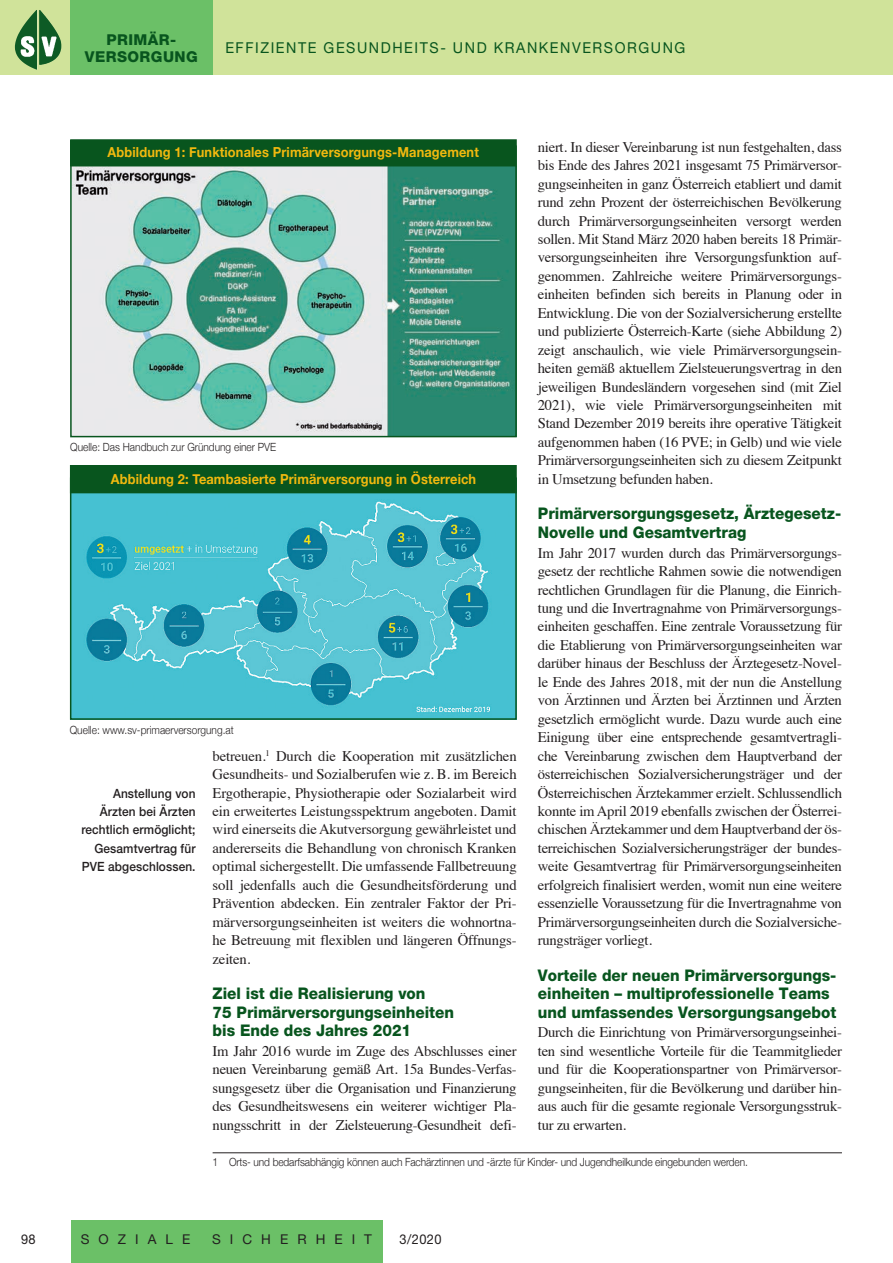
<style>
.page{position:relative;width:893px;height:1263px;background:#fff}
.page>*{position:absolute;margin:0;border:0;box-sizing:border-box;transform-origin:0 0}
.t1{font:800 16.05px/18.5px "Helvetica Neue";color:#08551e;scale:.95 1}
.t2{font:15px "Helvetica Neue LT Std";letter-spacing:.11em;color:#08551e;scale:.95 1}
.t3{font:800 15px/17.5px "Helvetica Neue LT Std";letter-spacing:.03em;color:#08551e;text-align:center}
.t4{font:14.7px/18.5px "Times";letter-spacing:-.02em;color:#231f20;text-align:justify}
.t5{font:700 13.8px "Helvetica Neue";letter-spacing:.01em;color:#f2b90f;scale:.93 1}
.t6{font:13.5px "Helvetica Neue LT Std";letter-spacing:.67em;color:#231f20}
.t7{font:13.5px "Helvetica Neue LT Std";letter-spacing:.67em;color:#231f20;scale:.95 1}
.t8{font:500 12.75px/18.5px "Helvetica Neue";letter-spacing:.01em;color:#231f20;text-align:right;scale:.93 1}
.t9{font:300 11.25px "Helvetica Neue";letter-spacing:-.01em;color:#231f20;scale:.9 1}
</style>
<div class="page">
<div style="left:0;top:0;width:893px;height:74px;background:#d0e39a"></div>
<div style="left:70px;top:0;width:143px;height:74px;background:#6bc067"></div>
<img style="left:39px;top:10px;width:22px;height:55px">
<div style="left:71px;top:1220px;width:312px;height:43px;background:#6bc067"></div>
<hr style="left:213px;top:1152px;width:629px;height:1px;background:#231f20">
<img style="left:73px;top:166px;width:441px;height:268px">
<div style="left:70px;top:145px;width:447px;height:292px;border:2px solid #08551e"></div>
<img style="left:73px;top:493px;width:441px;height:224px">
<div style="left:70px;top:477px;width:447px;height:243px;border:2px solid #08551e"></div>
<div style="left:71px;top:140px;width:445px;height:26px;background:#08551e"></div>
<div style="left:70px;top:139px;width:447px;height:27px;border:2px solid #08551e"></div>
<div style="left:71px;top:466px;width:445px;height:27px;background:#08551e"></div>
<div style="left:70px;top:465px;width:447px;height:28px;border:2px solid #08551e"></div>
<p class="t3" style="left:85px;top:30px;width:114px">PRIMÄR-<br>VERSORGUNG</p>
<p class="t2" style="left:225px;top:39px;width:486px">EFFIZIENTE GESUNDHEITS- UND KRANKENVERSORGUNG</p>
<p class="t4" style="left:538px;top:136px;width:306px">niert. In dieser Vereinbarung ist nun festgehalten, dass bis Ende des Jahres 2021 insgesamt 75 Primärversor&shy;gungseinheiten in ganz Österreich etabliert und damit rund zehn Prozent der österreichischen Bevölkerung durch Primärversorgungseinheiten versorgt werden sollen. Mit Stand März 2020 haben bereits 18 Primär&shy;versorgungseinheiten ihre Versorgungsfunktion auf&shy;genommen. Zahlreiche weitere Primärversorgungs&shy;einheiten befinden sich bereits in Planung oder in Entwicklung. Die von der Sozialversicherung erstellte und publizierte Österreich-Karte (siehe Abbildung 2) zeigt anschaulich, wie viele Primärversorgungsein&shy;heiten gemäß aktuellem Zielsteuerungsvertrag in den jeweiligen Bundesländern vorgesehen sind (mit Ziel 2021), wie viele Primärversorgungseinheiten mit Stand Dezember 2019 bereits ihre operative Tätigkeit aufgenommen haben (16 PVE; in Gelb) und wie viele Primärversorgungseinheiten sich zu diesem Zeitpunkt in Umsetzung befunden haben.</p>
<p class="t1" style="left:538px;top:504px;width:321px">Primärversorgungsgesetz, Ärztegesetz-<br>Novelle und Gesamtvertrag</p>
<p class="t4" style="left:538px;top:542px;width:306px">Im Jahr 2017 wurden durch das Primärversorgungs&shy;gesetz der rechtliche Rahmen sowie die notwendigen rechtlichen Grundlagen für die Planung, die Einrich&shy;tung und die Invertragnahme von Primärversorgungs&shy;einheiten geschaffen. Eine zentrale Voraussetzung für die Etablierung von Primärversorgungseinheiten war darüber hinaus der Beschluss der Ärztegesetz-Novel&shy;le Ende des Jahres 2018, mit der nun die Anstellung von Ärztinnen und Ärzten bei Ärztinnen und Ärzten gesetzlich ermöglicht wurde. Dazu wurde auch eine Einigung über eine entsprechende gesamtvertragli&shy;che Vereinbarung zwischen dem Hauptverband der österreichischen Sozialversicherungsträger und der Österreichischen Ärztekammer erzielt. Schlussendlich konnte im April 2019 ebenfalls zwischen der Österrei&shy;chischen Ärztekammer und dem Hauptverband der ös&shy;terreichischen Sozialversicherungsträger der bundes&shy;weite Gesamtvertrag für Primärversorgungseinheiten erfolgreich finalisiert werden, womit nun eine weitere essenzielle Voraussetzung für die Invertragnahme von Primärversorgungseinheiten durch die Sozialversiche&shy;rungsträger vorliegt.</p>
<p class="t1" style="left:538px;top:966px;width:316px">Vorteile der neuen Primärversorgungs&shy;einheiten – multiprofessionelle Teams und umfassendes Versorgungsangebot</p>
<p class="t4" style="left:538px;top:1022px;width:306px">Durch die Einrichtung von Primärversorgungseinhei&shy;ten sind wesentliche Vorteile für die Teammitglieder und für die Kooperationspartner von Primärversor&shy;gungseinheiten, für die Bevölkerung und darüber hin&shy;aus auch für die gesamte regionale Versorgungsstruk&shy;tur zu erwarten.</p>
<p class="t5" style="left:108px;top:142px;width:401px">Abbildung 1: Funktionales Primärversorgungs-Management</p>
<p class="t9" style="left:70px;top:438px;width:231px">Quelle: Das Handbuch zur Gründung einer PVE</p>
<p class="t5" style="left:111px;top:468px;width:394px">Abbildung 2: Teambasierte Primärversorgung in Österreich</p>
<p class="t9" style="left:70px;top:721px;width:184px">Quelle: www.sv-primaerversorgung.at</p>
<p class="t4" style="left:213px;top:745px;width:306px">betreuen.<sup>1</sup> Durch die Kooperation mit zusätzlichen Gesundheits- und Sozialberufen wie z. B. im Bereich Ergotherapie, Physiotherapie oder Sozialarbeit wird ein erweitertes Leistungsspektrum angeboten. Damit wird einerseits die Akutversorgung gewährleistet und andererseits die Behandlung von chronisch Kranken optimal sichergestellt. Die umfassende Fallbetreuung soll jedenfalls auch die Gesundheitsförderung und Prävention abdecken. Ein zentraler Faktor der Pri&shy;märversorgungseinheiten ist weiters die wohnortna&shy;he Betreuung mit flexiblen und längeren Öffnungs&shy;zeiten.</p>
<p class="t1" style="left:213px;top:984px;width:256px">Ziel ist die Realisierung von<br>75 Primärversorgungseinheiten bis Ende des Jahres 2021</p>
<p class="t4" style="left:213px;top:1040px;width:306px">Im Jahr 2016 wurde im Zuge des Abschlusses einer neuen Vereinbarung gemäß Art. 15a Bundes-Verfas&shy;sungsgesetz über die Organisation und Finanzierung des Gesundheitswesens ein weiterer wichtiger Pla&shy;nungsschritt in der Zielsteuerung-Gesundheit defi-</p>
<p class="t9" style="left:213px;top:1153px;width:596px">1 Orts- und bedarfsabhängig können auch Fachärztinnen und -ärzte für Kinder- und Jugendheilkunde eingebunden werden.</p>
<p class="t8" style="left:81px;top:784px;width:124px">Anstellung von<br>Ärzten bei Ärzten rechtlich ermöglicht;<br>Gesamtvertrag für<br>PVE abgeschlossen.</p>
<p class="t7" style="left:21px;top:1231px;width:17px">98</p>
<p class="t6" style="left:81px;top:1231px;width:111px">SOZIALE</p>
<p class="t6" style="left:212px;top:1231px;width:161px">SICHERHEIT</p>
<p class="t7" style="left:400px;top:1231px;width:46px">3/2020</p>
</div>
